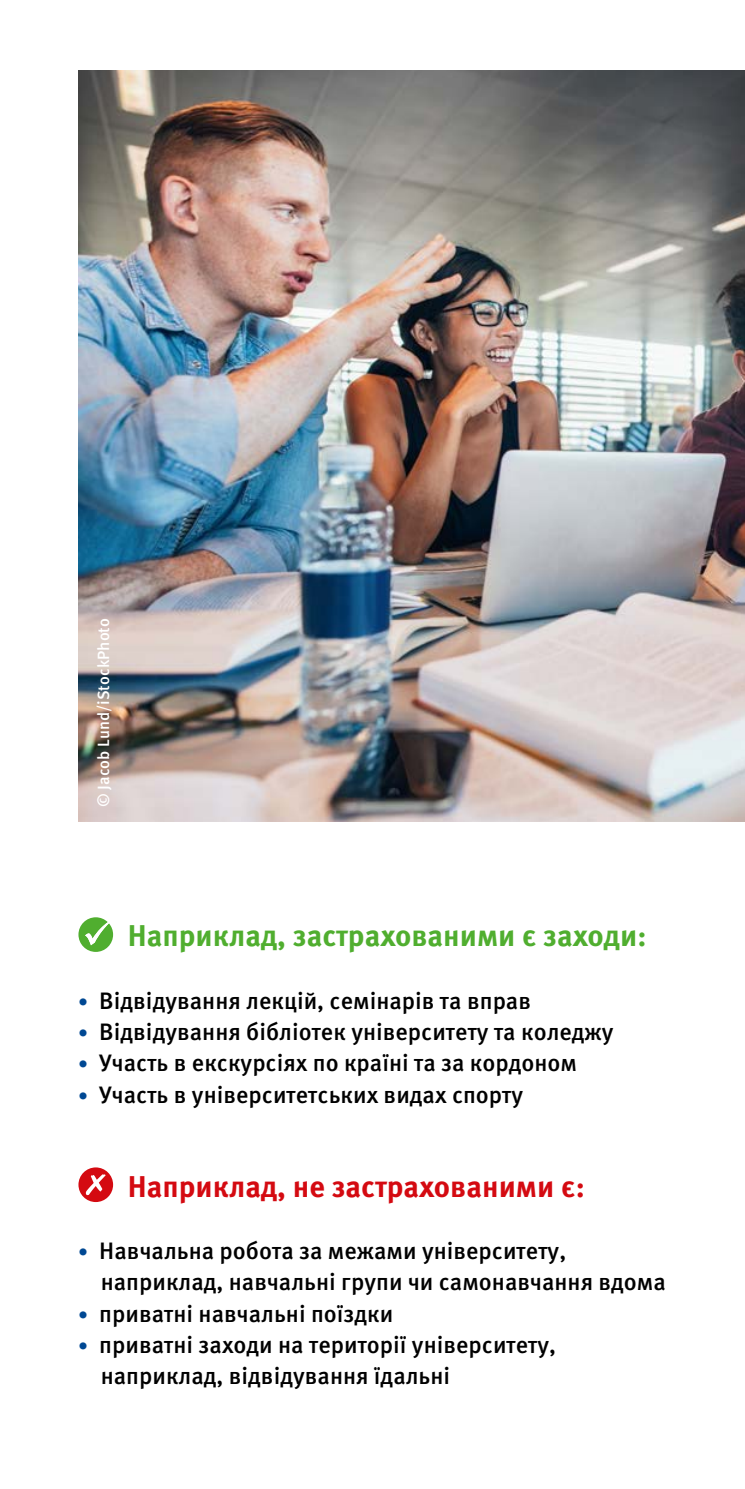
<style>
.page{position:relative;width:745px;height:1489px;background:#fff}
.page>*{position:absolute;margin:0;border:0;box-sizing:border-box;transform-origin:0 0}
._02_Fließtext_Liste_Headline_12pt{font:700 30px "Meta Pro";color:#50ae2f}
._02_Fließtext_Liste_Headline_12pt-2{font:700 30px "Meta Pro";color:#d40a11}
.t1{font:500 23.75px/31.2px "Meta Pro";color:#000}
.t2{font:500 16.25px "Meta Pro";color:#fff}
.s1{font-size:20px;color:#004893}
</style>
<div class="page">
<img style="left:78px;top:71px;width:666px;height:750px">
<svg style="left:78px;top:917px;width:35px;height:34px"></svg>
<div style="left:78px;top:1167px;width:35px;height:34px;background:#d40a11;border-radius:50%"></div>
<svg style="left:86px;top:1174px;width:20px;height:20px"></svg>
<p class="t2" style="left:93px;top:807px;width:190px;rotate:-90deg">© Jacob Lund/iStockPhoto</p>
<p class="_02_Fließtext_Liste_Headline_12pt" style="left:128px;top:912px;width:520px">Наприклад, застрахованими є заходи:</p>
<p class="t1" style="left:78px;top:985px;width:454px"><span class="s1">•</span> Відвідування лекцій, семінарів та вправ</p>
<p class="t1" style="left:78px;top:1016px;width:536px"><span class="s1">•</span> Відвідування бібліотек університету та коледжу</p>
<p class="t1" style="left:78px;top:1048px;width:500px"><span class="s1">•</span> Участь в екскурсіях по країні та за кордоном</p>
<p class="t1" style="left:78px;top:1079px;width:446px"><span class="s1">•</span> Участь в університетських видах спорту</p>
<p class="_02_Fließtext_Liste_Headline_12pt-2" style="left:128px;top:1162px;width:458px">Наприклад, не застрахованими є:</p>
<p class="t1" style="left:101px;top:1235px;width:566px;text-indent:-23px"><span class="s1">•</span> Навчальна робота за межами університету, наприклад, навчальні групи чи самонавчання вдома</p>
<p class="t1" style="left:78px;top:1298px;width:316px"><span class="s1">•</span> приватні навчальні поїздки</p>
<p class="t1" style="left:101px;top:1329px;width:456px;text-indent:-23px"><span class="s1">•</span> приватні заходи на території університету, наприклад, відвідування їдальні</p>
</div>
